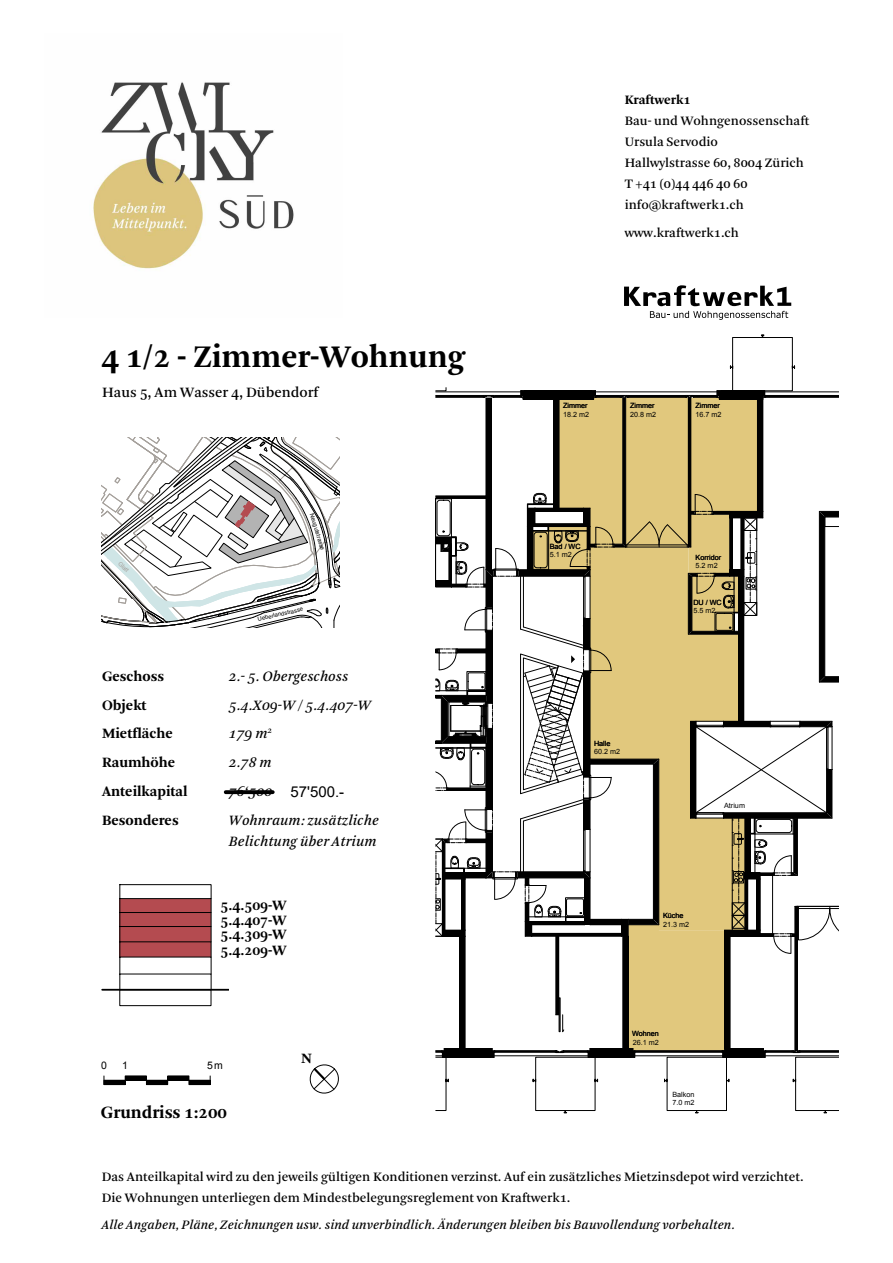
<style>
.page{position:relative;width:893px;height:1263px;background:#fff}
.page>*{position:absolute;margin:0;border:0;box-sizing:border-box;transform-origin:0 0}
.t1{font:700 33px "Arnhem";color:#000}
.t2{font:700 18px "Arnhem";color:#000}
.t3{font:700 15px/28.8px "Arnhem";color:#000}
.t4{font:italic 15px/28.8px "Arnhem";color:#000}
.t5{font:15px "Arnhem";color:#000}
.t6{font:15px "Arial";color:#010101}
.t7{font:13.5px/21px "Arnhem";color:#000}
.t8{font:italic 13.5px "Arnhem";color:#000}
.t9{font:700 13.5px "Arnhem";color:#000}
.t10{font:10.5px "Arial";color:#000}
.t11{font:7.2px/8.2px "Arial";color:#000}
.t12{font:5.7px "Arial";color:#000}
.t13{font:5.7px "Arial";color:#a5a09b;scale:1.04 1}
</style>
<div class="page">
<img style="left:93px;top:82px;width:201px;height:187px">
<svg style="left:624px;top:285px;width:167px;height:35px"></svg>
<svg style="left:309px;top:1064px;width:30px;height:30px"></svg>
<hr style="left:104px;top:1080px;width:21px;height:4px;background:#000">
<div style="left:104px;top:1080px;width:21px;height:5px;border:1px solid #000"></div>
<div style="left:125px;top:1076px;width:22px;height:4px;border:1px solid #000"></div>
<hr style="left:146px;top:1080px;width:22px;height:4px;background:#000">
<div style="left:146px;top:1080px;width:22px;height:5px;border:1px solid #000"></div>
<div style="left:167px;top:1076px;width:22px;height:4px;border:1px solid #000"></div>
<hr style="left:189px;top:1080px;width:21px;height:4px;background:#000">
<div style="left:189px;top:1080px;width:21px;height:5px;border:1px solid #000"></div>
<svg style="left:102px;top:438px;width:238px;height:189px"></svg>
<svg style="left:435px;top:335px;width:404px;height:778px"></svg>
<hr style="left:435px;top:392px;width:404px;height:1px;background:#000">
<hr style="left:435px;top:1055px;width:404px;height:1px;background:#000">
<div style="left:120px;top:989px;width:91px;height:17px;border:1px solid #000"></div>
<hr style="left:102px;top:989px;width:127px;height:2px;background:#000">
<svg style="left:120px;top:884px;width:91px;height:105px"></svg>
<svg style="left:226px;top:790px;width:47px;height:4px"></svg>
<h1 class="t1" style="left:101px;top:339px;width:365px">4 1/2 - Zimmer-Wohnung</h1>
<p class="t5" style="left:102px;top:384px;width:218px">Haus 5, Am Wasser 4, Dübendorf</p>
<p class="t13" style="left:122px;top:559px;width:14px;rotate:46deg">Glatt</p>
<p class="t3" style="left:102px;top:662px;width:87px">Geschoss<br>Objekt<br>Mietfläche<br>Raumhöhe<br>Anteilkapital<br>Besonderes</p>
<p class="t12" style="left:315px;top:512px;width:40px;rotate:73deg">Neugutstrasse</p>
<p class="t12" style="left:257px;top:615px;width:48px;rotate:-13deg">Ueberlandstrasse</p>
<p class="t4" style="left:229px;top:662px;width:152px">2.- 5. Obergeschoss<br>5.4.X09-W / 5.4.407-W<br>179 m<sup>2<br></sup>2.78 m<br>76‘500<br>Wohnraum: zusätzliche</p>
<p class="t4" style="left:229px;top:827px;width:149px">Belichtung über Atrium</p>
<p class="t6" style="left:291px;top:781px;width:55px">57'500.-</p>
<p class="t11" style="left:360px;top:837px;width:28px">18.2 m2</p>
<p class="t3" style="left:221px;top:891px;width:67px">5.4.509-W</p>
<p class="t3" style="left:221px;top:906px;width:67px">5.4.407-W</p>
<p class="t3" style="left:221px;top:920px;width:67px">5.4.309-W</p>
<p class="t3" style="left:221px;top:936px;width:67px">5.4.209-W</p>
<p class="t10" style="left:101px;top:1058px;width:7px">0</p>
<p class="t10" style="left:122px;top:1058px;width:7px">1</p>
<p class="t10" style="left:207px;top:1058px;width:17px">5m</p>
<h2 class="t2" style="left:101px;top:1102px;width:128px">Grundriss 1:200</h2>
<p class="t3" style="left:301px;top:1044px;width:12px">N</p>
<p class="t9" style="left:625px;top:92px;width:67px">Kraftwerk1</p>
<p class="t7" style="left:625px;top:110px;width:186px">Bau- und Wohngenossenschaft<br>Ursula Servodio<br>Hallwylstrasse 60, 8004 Zürich<br>T +41 (0)44 446 40 60 info@kraftwerk1.ch</p>
<p class="t7" style="left:625px;top:223px;width:116px">www.kraftwerk1.ch</p>
<p class="t11" style="left:563px;top:402px;width:28px">Zimmer<br>18.2 m2</p>
<p class="t11" style="left:695px;top:402px;width:28px">Zimmer<br>16.7 m2</p>
<p class="t11" style="left:630px;top:402px;width:28px">Zimmer<br>20.8 m2</p>
<p class="t11" style="left:550px;top:543px;width:32px">Bad / WC<br>5.1 m2</p>
<p class="t11" style="left:695px;top:553px;width:27px">Korridor<br>5.2 m2</p>
<p class="t11" style="left:693px;top:598px;width:30px">DU / WC<br>5.5 m2</p>
<p class="t11" style="left:594px;top:739px;width:28px">Halle<br>60.2 m2</p>
<p class="t11" style="left:724px;top:801px;width:22px">Atrium</p>
<p class="t11" style="left:663px;top:912px;width:28px">Küche<br>21.3 m2</p>
<p class="t11" style="left:632px;top:1029px;width:28px">Wohnen</p>
<p class="t11" style="left:633px;top:1038px;width:28px">26.1 m2</p>
<p class="t11" style="left:672px;top:1090px;width:24px">Balkon<br>7.0 m2</p>
<p class="t11" style="left:391px;top:1167px;width:28px">Halle<br>60.2 m2</p>
<p class="t7" style="left:102px;top:1166px;width:703px;line-height:21.6px">Das Anteilkapital wird zu den jeweils gültigen Konditionen verzinst. Auf ein zusätzliches Mietzinsdepot wird verzichtet.<br>Die Wohnungen unterliegen dem Mindestbelegungsreglement von Kraftwerk1.</p>
<p class="t8" style="left:102px;top:1218px;width:635px">Alle Angaben, Pläne, Zeichnungen usw. sind unverbindlich. Änderungen bleiben bis Bauvollendung vorbehalten.</p>
</div>
